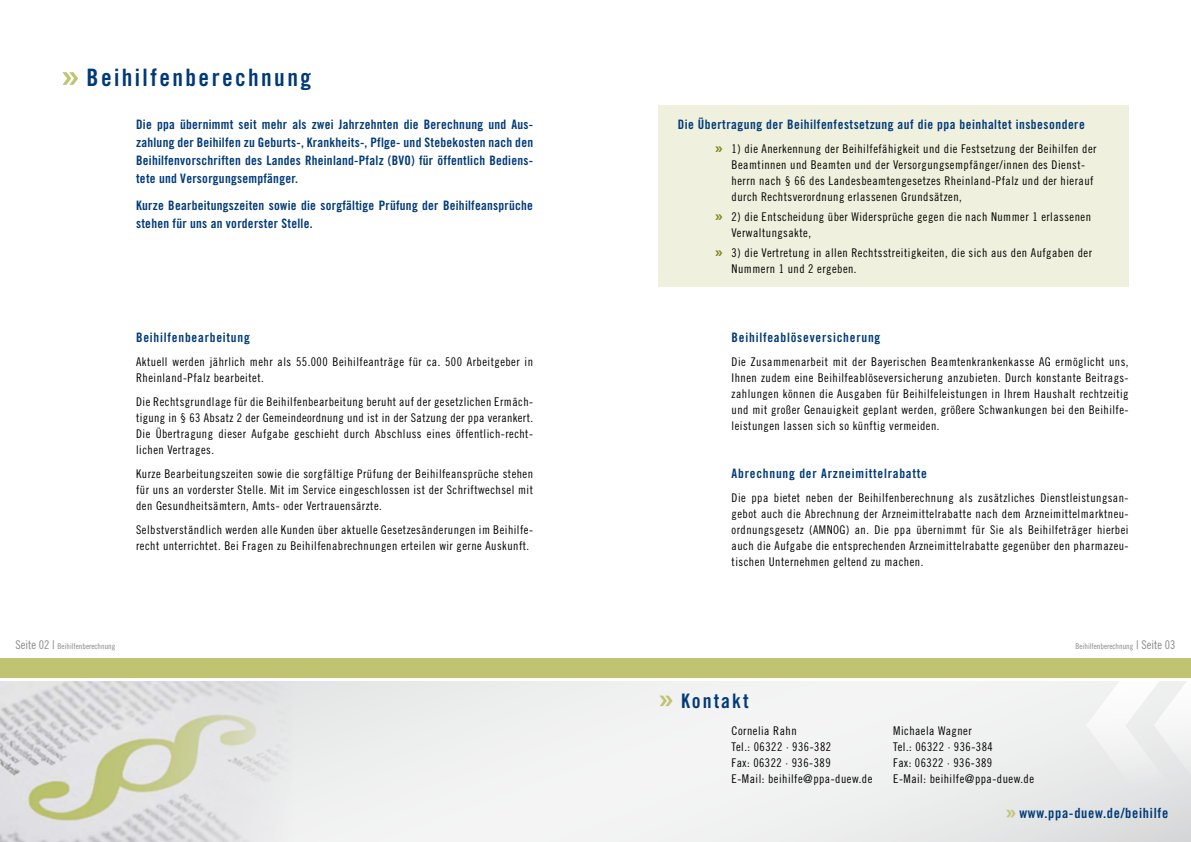
<style>
.page{position:relative;width:1191px;height:842px;background:#fff}
.page>*{position:absolute;margin:0;border:0;box-sizing:border-box;transform-origin:0 0}
.t1{font:24px "Trade Gothic Bold Cond Twenty";letter-spacing:.1em;color:#003a79}
.t2{font:20px "Trade Gothic Bold Cond Twenty";letter-spacing:.1em;color:#003a79}
.t3{font:14px "Trade Gothic Bold Cond Twenty";letter-spacing:.05em;color:#003a79}
.t4{font:13px/18px "Trade Gothic Bold Cond Twenty";letter-spacing:.04em;color:#003a79;text-align:justify}
.t5{font:13px/18px "Trade Gothic Bold Cond Twenty";letter-spacing:.02em;color:#003a79}
.t6{font:13px "Trade Gothic Bold Cond Twenty";letter-spacing:.06em;color:#003a79}
.t7{font:12px/16px "Trade Gothic Cond Eighteen";letter-spacing:.04em;color:#000}
.t8{font:8px "Trade Gothic Cond Eighteen";color:#87888a}
.s1{font-family:"Trade Gothic Bold Cond Twenty";font-size:18px;color:#80831b}
.s2{font-size:12px}
.s3{font-size:34px;color:#c0c471}
.s4{font-size:24px;color:#c0c471}
</style>
<div class="page">
<svg style="left:293px;top:682px;width:898px;height:160px"></svg>
<img style="left:0;top:682px;width:293px;height:160px">
<svg style="left:1086px;top:677px;width:105px;height:111px"></svg>
<div style="left:658px;top:105px;width:470px;height:181px;background:#f0f0de"></div>
<div style="left:0;top:658px;width:1191px;height:19px;background:#c0c471"></div>
<svg style="left:62px;top:72px;width:16px;height:13px"></svg>
<h1 class="t1" style="left:87px;top:63px;width:226px">Beihilfenberechnung</h1>
<p class="t4" style="left:136px;top:115px;width:398px">Die ppa übernimmt seit mehr als zwei Jahrzehnten die Berechnung und Aus&shy;zahlung der Beihilfen zu Geburts-, Krankheits-, Pflge- und Stebekosten nach den Beihilfenvorschriften des Landes Rheinland-Pfalz (BVO) für öffentlich Bediens&shy;tete und Versorgungsempfänger.</p>
<p class="t5" style="left:136px;top:196px;width:398px">Kurze Bearbeitungszeiten sowie die sorgfältige Prüfung der Beihilfeansprüche stehen für uns an vorderster Stelle.</p>
<p class="t6" style="left:136px;top:329px;width:115px">Beihilfenbearbeitung</p>
<p class="t7" style="left:136px;top:353px;width:398px">Aktuell werden jährlich mehr als 55.000 Beihilfeanträge für ca. 500 Arbeitgeber in<br>Rheinland-Pfalz bearbeitet.</p>
<p class="t7" style="left:136px;top:393px;width:398px;text-align:justify">Die Rechtsgrundlage für die Beihilfenbearbeitung beruht auf der gesetzlichen Ermäch&shy;tigung in § 63 Absatz 2 der Gemeindeordnung und ist in der Satzung der ppa verankert.<br>Die Übertragung dieser Aufgabe geschieht durch Abschluss eines öffentlich-recht&shy;lichen Vertrages.</p>
<p class="t7" style="left:136px;top:465px;width:398px;text-align:justify">Kurze Bearbeitungszeiten sowie die sorgfältige Prüfung der Beihilfeansprüche stehen für uns an vorderster Stelle. Mit im Service eingeschlossen ist der Schriftwechsel mit den Gesundheitsämtern, Amts- oder Vertrauensärzte.</p>
<p class="t7" style="left:136px;top:521px;width:398px">Selbstverständlich werden alle Kunden über aktuelle Gesetzesänderungen im Beihilfe&shy;recht unterrichtet. Bei Fragen zu Beihilfenabrechnungen erteilen wir gerne Auskunft.</p>
<p class="t4" style="left:677px;top:115px;width:409px">Die Übertragung der Beihilfenfestsetzung auf die ppa beinhaltet insbesondere</p>
<p class="t7" style="left:731px;top:141px;width:366px;text-indent:-17px"><span class="s1">»</span> 1) die Anerkennung der Beihilfefähigkeit und die Festsetzung der Beihilfen der Beamtinnen und Beamten und der Versorgungsempfänger/innen des Dienst&shy;herrn nach § 66 des Landesbeamtengesetzes Rheinland-Pfalz und der hierauf durch Rechtsverordnung erlassenen Grundsätzen,</p>
<p class="t7" style="left:731px;top:209px;width:361px;text-indent:-17px"><span class="s1">»</span> 2) die Entscheidung über Widersprüche gegen die nach Nummer 1 erlassenen<br>Verwaltungsakte,</p>
<p class="t7" style="left:731px;top:245px;width:362px;text-indent:-17px"><span class="s1">»</span> 3) die Vertretung in allen Rechtsstreitigkeiten, die sich aus den Aufgaben der<br>Nummern 1 und 2 ergeben.</p>
<p class="t6" style="left:731px;top:329px;width:150px">Beihilfeablöseversicherung</p>
<p class="t7" style="left:731px;top:353px;width:398px;text-align:justify">Die Zusammenarbeit mit der Bayerischen Beamtenkrankenkasse AG ermöglicht uns, Ihnen zudem eine Beihilfeablöseversicherung anzubieten. Durch konstante Beitrags&shy;zahlungen können die Ausgaben für Beihilfeleistungen in Ihrem Haushalt rechtzeitig und mit großer Genauigkeit geplant werden, größere Schwankungen bei den Beihilfe&shy;leistungen lassen sich so künftig vermeiden.</p>
<p class="t6" style="left:731px;top:465px;width:197px">Abrechnung der Arzneimittelrabatte</p>
<p class="t7" style="left:731px;top:489px;width:398px;text-align:justify">Die ppa bietet neben der Beihilfenberechnung als zusätzliches Dienstleistungsan&shy;gebot auch die Abrechnung der Arzneimittelrabatte nach dem Arzneimittelmarktneu&shy;ordnungsgesetz (AMNOG) an. Die ppa übernimmt für Sie als Beihilfeträger hierbei auch die Aufgabe die entsprechenden Arzneimittelrabatte gegenüber den pharmazeu&shy;tischen Unternehmen geltend zu machen.</p>
<p class="t8" style="left:16px;top:641px;width:101px"><span class="s2">Seite 02 |</span> Beihilfenberechnung</p>
<p class="t8" style="left:1075px;top:641px;width:101px">Beihilfenberechnung <span class="s2">| Seite 03</span></p>
<h2 class="t2" style="left:658px;top:688px;width:92px"><span class="s3">»</span> Kontakt</h2>
<p class="t7" style="left:731px;top:723px;width:142px">Cornelia Rahn<br>Tel.: 06322 · 936-382<br>Fax: 06322 · 936-389<br>E-Mail: beihilfe@ppa-duew.de</p>
<p class="t7" style="left:893px;top:723px;width:142px">Michaela Wagner<br>Tel.: 06322 · 936-384<br>Fax: 06322 · 936-389<br>E-Mail: beihilfe@ppa-duew.de</p>
<p class="t3" style="left:1005px;top:804px;width:165px"><span class="s4">»</span> www.ppa-duew.de/beihilfe</p>
</div>
